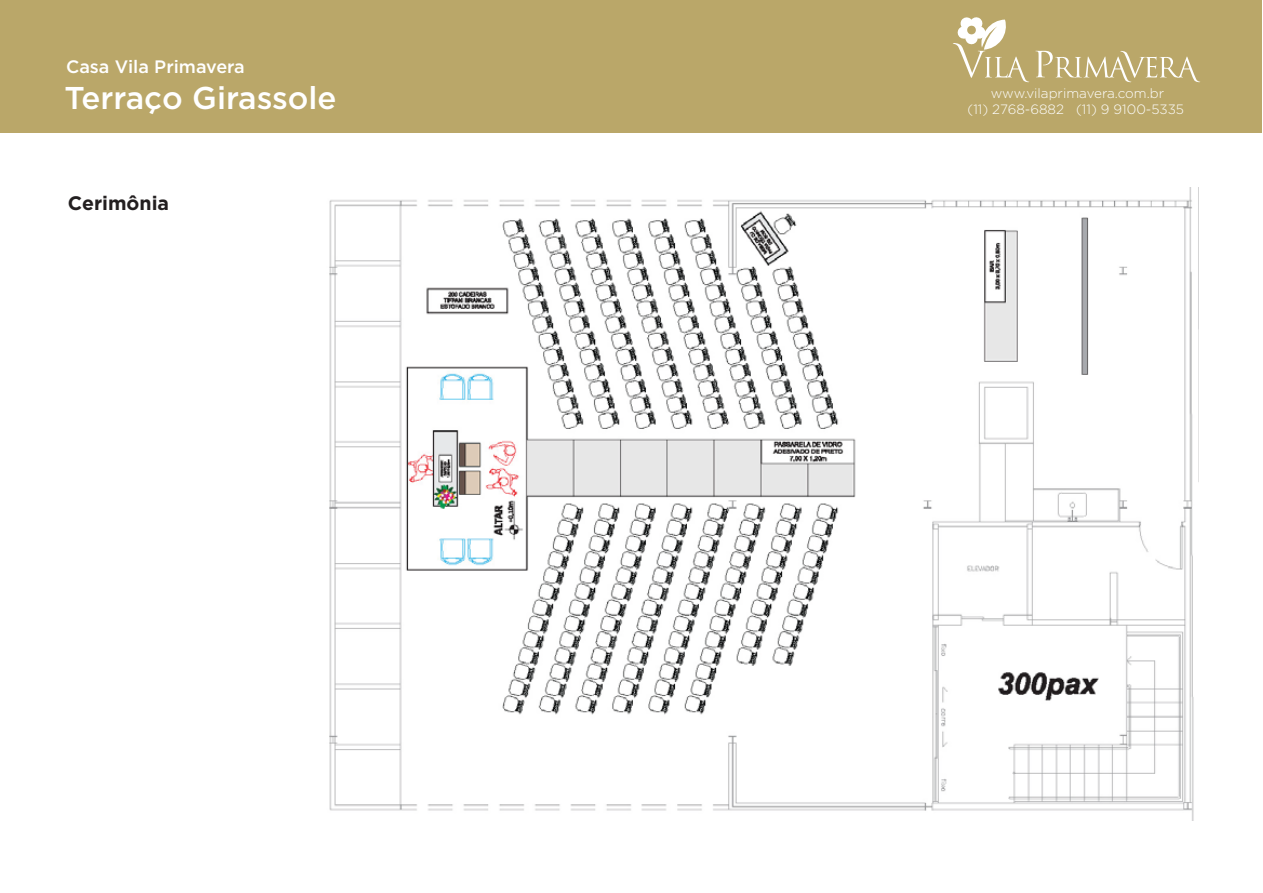
<style>
.page{position:relative;width:1263px;height:893px;background:#fff}
.page>*{position:absolute;margin:0;border:0;box-sizing:border-box;transform-origin:0 0}
.t1{font:500 31.5px "Gotham";color:#fff}
.t2{font:700 19.5px "Gotham";color:#231f20}
.t3{font:500 18px "Gotham";color:#fff}
.t4{font:300 13.5px/16px "Gotham";color:#fff;text-align:center}
</style>
<div class="page">
<img style="left:329px;top:188px;width:870px;height:633px">
<div style="left:0;top:0;width:1261px;height:132px;background:#baa769"></div>
<svg style="left:953px;top:17px;width:76px;height:65px"></svg>
<svg style="left:1035px;top:51px;width:165px;height:31px"></svg>
<h3 class="t3" style="left:66px;top:56px;width:180px">Casa Vila Primavera</h3>
<h1 class="t1" style="left:65px;top:80px;width:274px">Terraço Girassole</h1>
<h2 class="t2" style="left:68px;top:192px;width:103px">Cerimônia</h2>
<p class="t4" style="left:967px;top:85px;width:218px">www.vilaprimavera.com.br<br>(11) 2768-6882 (11) 9 9100-5335</p>
</div>
